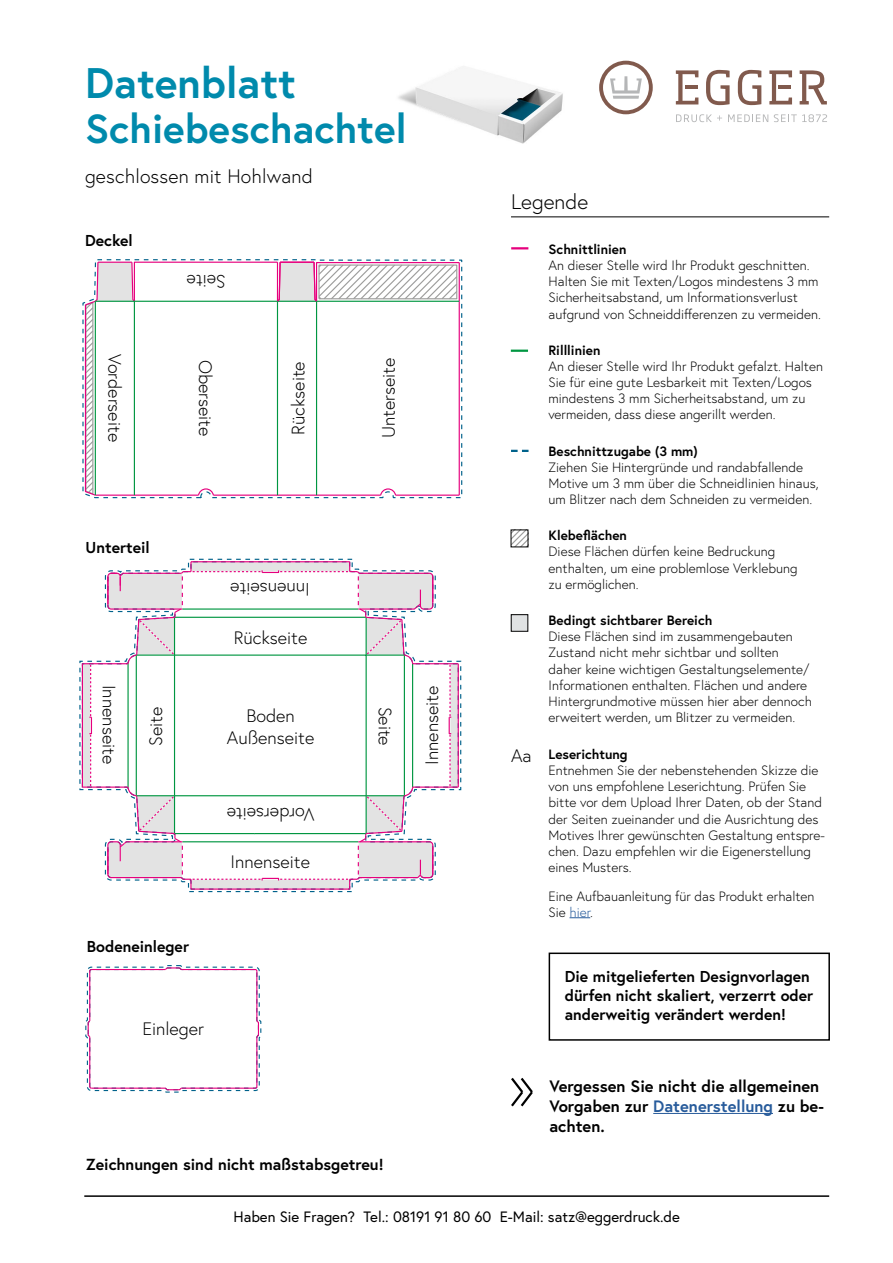
<style>
.page{position:relative;width:893px;height:1263px;background:#fff}
.page>*{position:absolute;margin:0;border:0;box-sizing:border-box;transform-origin:0 0}
.t1{font:700 42.75px "Europa";color:#008aac}
.t2{font:700 40.5px "Europa";color:#008aac}
.t3{font:300 21px "Europa";color:#000}
.t4{font:300 19.5px "Europa";letter-spacing:.01em;color:#000}
.t5{font:300 18px/21.6px "Europa";color:#000;text-align:center}
.t6{font:700 16.5px/19.8px "Europa";color:#000}
.t7{font:700 16.05px "Europa";color:#000}
.t8{font:700 15.75px/18.9px "Europa";color:#000}
.t9{font:15px "Europa";color:#000}
.t10{font:300 13.5px/16.2px "Europa";color:#000}
.t11{font:700 13.5px "Europa";color:#000}
.s1{color:#275b9b}
</style>
<div class="page">
<img style="left:398px;top:68px;width:165px;height:76px">
<hr style="left:84px;top:1195px;width:745px;height:2px;background:#000">
<svg style="left:511px;top:1078px;width:22px;height:29px"></svg>
<hr style="left:511px;top:216px;width:318px;height:1px;background:#000">
<hr style="left:653px;top:1113px;width:120px;height:1px;background:#275b9b">
<div style="left:549px;top:952px;width:281px;height:89px;border:2px solid #000"></div>
<div style="left:511px;top:615px;width:17px;height:16px;background:#e0e2e3"></div>
<div style="left:511px;top:614px;width:17px;height:17px;border:1px solid #000"></div>
<svg style="left:511px;top:247px;width:17px;height:2px"></svg>
<svg style="left:511px;top:350px;width:17px;height:2px"></svg>
<svg style="left:511px;top:450px;width:17px;height:2px"></svg>
<svg style="left:513px;top:532px;width:13px;height:13px"></svg>
<svg style="left:676px;top:114px;width:46px;height:8px"></svg>
<svg style="left:728px;top:114px;width:40px;height:8px"></svg>
<svg style="left:774px;top:114px;width:53px;height:8px"></svg>
<svg style="left:676px;top:70px;width:22px;height:34px"></svg>
<svg style="left:706px;top:70px;width:24px;height:35px"></svg>
<svg style="left:738px;top:70px;width:23px;height:35px"></svg>
<svg style="left:769px;top:70px;width:23px;height:34px"></svg>
<svg style="left:800px;top:70px;width:27px;height:34px"></svg>
<svg style="left:599px;top:61px;width:54px;height:53px"></svg>
<svg style="left:570px;top:917px;width:20px;height:1px"></svg>
<svg style="left:85px;top:965px;width:176px;height:128px"></svg>
<hr style="left:91px;top:969px;width:74px;height:1px;background:#e6007d">
<hr style="left:256px;top:971px;width:1px;height:50px;background:#e6007d">
<hr style="left:181px;top:1087px;width:74px;height:2px;background:#e6007d">
<hr style="left:91px;top:1087px;width:74px;height:2px;background:#e6007d">
<svg style="left:79px;top:559px;width:382px;height:333px"></svg>
<hr style="left:191px;top:561px;width:159px;height:1px;background:#e6007d">
<hr style="left:191px;top:888px;width:159px;height:2px;background:#e6007d">
<svg style="left:82px;top:562px;width:377px;height:327px"></svg>
<hr style="left:175px;top:833px;width:80px;height:1px;background:#009641">
<hr style="left:254px;top:833px;width:112px;height:1px;background:#009641">
<svg style="left:82px;top:259px;width:381px;height:239px"></svg>
<svg style="left:84px;top:261px;width:376px;height:237px"></svg>
<h1 class="t1" style="left:85px;top:54px;width:212px">Datenblatt</h1>
<h2 class="t2" style="left:85px;top:101px;width:323px">Schiebeschachtel</h2>
<h3 class="t4" style="left:85px;top:164px;width:229px">geschlossen mit Hohlwand</h3>
<p class="t8" style="left:85px;top:231px;width:49px">Deckel</p>
<h3 class="t5" style="left:226px;top:292px;width:41px;rotate:-180deg">Seite</h3>
<h3 class="t5" style="left:126px;top:354px;width:89px;rotate:90deg">Vorderseite</h3>
<h3 class="t5" style="left:287px;top:435px;width:75px;rotate:-90deg">Rückseite</h3>
<h3 class="t5" style="left:378px;top:438px;width:82px;rotate:-90deg">Unterseite</h3>
<h3 class="t5" style="left:216px;top:360px;width:78px;rotate:90deg">Oberseite</h3>
<p class="t8" style="left:86px;top:538px;width:66px">Unterteil</p>
<h3 class="t5" style="left:310px;top:600px;width:81px;rotate:-180deg">Innenseite</h3>
<h3 class="t5" style="left:234px;top:627px;width:75px">Rückseite</h3>
<h3 class="t5" style="left:120px;top:685px;width:81px;rotate:90deg">Innenseite</h3>
<h3 class="t5" style="left:145px;top:746px;width:41px;rotate:-90deg">Seite</h3>
<h3 class="t5" style="left:396px;top:707px;width:41px;rotate:90deg">Seite</h3>
<h3 class="t5" style="left:227px;top:705px;width:89px">Boden<br>Außenseite</h3>
<h3 class="t5" style="left:315px;top:825px;width:89px;rotate:-180deg">Vorderseite</h3>
<h3 class="t5" style="left:231px;top:850px;width:81px">Innenseite</h3>
<p class="t8" style="left:87px;top:937px;width:104px">Bodeneinleger</p>
<h3 class="t5" style="left:142px;top:1017px;width:63px">Einleger</h3>
<h3 class="t5" style="left:421px;top:765px;width:81px;rotate:-90deg">Innenseite</h3>
<p class="t7" style="left:86px;top:1154px;width:299px">Zeichnungen sind nicht maßstabsgetreu!</p>
<h3 class="t3" style="left:511px;top:189px;width:79px">Legende</h3>
<h3 class="t5" style="left:511px;top:744px;width:22px">Aa</h3>
<p class="t11" style="left:549px;top:240px;width:79px">Schnittlinien</p>
<p class="t10" style="left:549px;top:257px;width:274px">An dieser Stelle wird Ihr Produkt geschnitten.<br>Halten Sie mit Texten/Logos mindestens 3 mm Sicherheitsabstand, um Informationsverlust aufgrund von Schneiddifferenzen zu vermeiden.</p>
<p class="t11" style="left:548px;top:341px;width:53px">Rilllinien</p>
<p class="t10" style="left:548px;top:358px;width:276px">An dieser Stelle wird Ihr Produkt gefalzt. Halten Sie für eine gute Lesbarkeit mit Texten/Logos mindestens 3 mm Sicherheitsabstand, um zu vermeiden, dass diese angerillt werden.</p>
<p class="t11" style="left:549px;top:442px;width:151px">Beschnittzugabe (3 mm)</p>
<p class="t10" style="left:549px;top:459px;width:272px">Ziehen Sie Hintergründe und randabfallende<br>Motive um 3 mm über die Schneidlinien hinaus, um Blitzer nach dem Schneiden zu vermeiden.</p>
<p class="t11" style="left:549px;top:526px;width:80px">Klebeflächen</p>
<p class="t10" style="left:549px;top:543px;width:250px">Diese Flächen dürfen keine Bedruckung enthalten, um eine problemlose Verklebung zu ermöglichen.</p>
<p class="t11" style="left:549px;top:611px;width:165px">Bedingt sichtbarer Bereich</p>
<p class="t10" style="left:549px;top:628px;width:265px">Diese Flächen sind im zusammengebauten Zustand nicht mehr sichtbar und sollten daher keine wichtigen Gestaltungselemente/ Informationen enthalten. Flächen und andere Hintergrundmotive müssen hier aber dennoch erweitert werden, um Blitzer zu vermeiden.</p>
<p class="t11" style="left:549px;top:745px;width:81px">Leserichtung</p>
<p class="t10" style="left:549px;top:762px;width:278px">Entnehmen Sie der nebenstehenden Skizze die von uns empfohlene Leserichtung. Prüfen Sie bitte vor dem Upload Ihrer Daten, ob der Stand der Seiten zueinander und die Ausrichtung des Motives Ihrer gewünschten Gestaltung entspre&shy;chen. Dazu empfehlen wir die Eigenerstellung eines Musters.</p>
<p class="t10" style="left:549px;top:887px;width:267px">Eine Aufbauanleitung für das Produkt erhalten<br>Sie <span class="s1">hier</span>.</p>
<p class="t8" style="left:565px;top:967px;width:250px">Die mitgelieferten Designvorlagen dürfen nicht skaliert, verzerrt oder anderweitig verändert werden!</p>
<p class="t6" style="left:549px;top:1076px;width:276px">Vergessen Sie nicht die allgemeinen<br>Vorgaben zur <span class="s1">Datenerstellung</span> zu be&shy;achten.</p>
<p class="t9" style="left:233px;top:1207px;width:448px">Haben Sie Fragen? Tel.: 08191 91 80 60 E-Mail: satz@eggerdruck.de</p>
</div>
